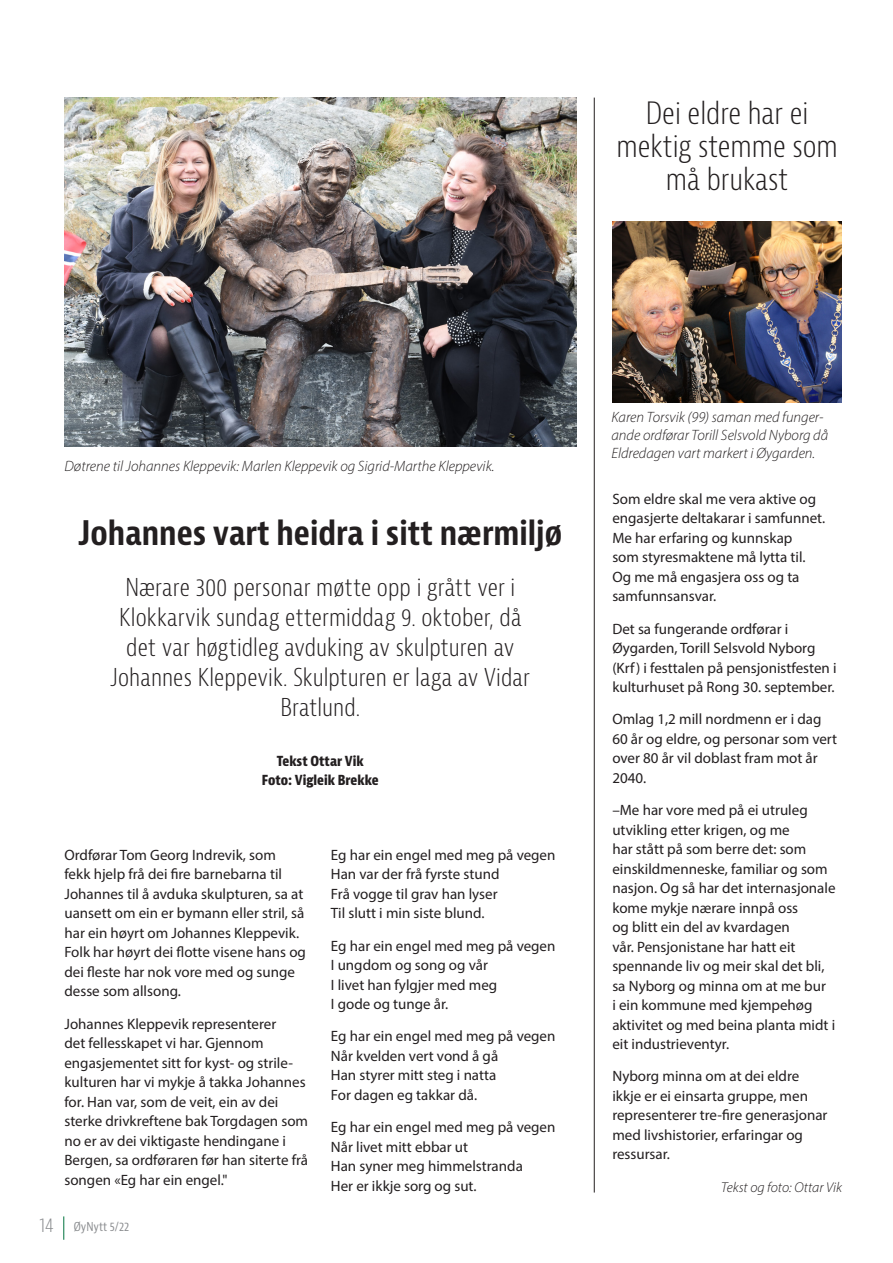
<style>
.page{position:relative;width:893px;height:1263px;background:#fff}
.page>*{position:absolute;margin:0;border:0;box-sizing:border-box;transform-origin:0 0}
.Øynytt_tittel_liten{font:700 condensed 33px "Bernina Sans";color:#231f20}
.Øynytt_tittel_liten-2{font:300 condensed 30px/33px "Bernina Sans";color:#231f20;text-align:center}
.Øynytt_ingress{font:300 condensed 24px/30px "Bernina Sans";letter-spacing:.005em;color:#231f20;text-align:center}
.Øynytt_brødtekst_ute{font:15px/19.5px "Myriad Pro";color:#231f20}
.Øynytt_bildetekst{font:italic 300 15px/18px "Myriad Pro";color:#231f20}
.Signatur{font:italic 300 14.25px "Myriad Pro";color:#231f20}
.Øynytt_Byline__tekst{font:700 condensed 13.5px/19.5px "Bernina Sans";color:#231f20;text-align:center}
.t1{font:condensed 12px "Bernina Sans";color:#8a8c8f}
.s1{font-weight:300;font-size:19.5px}
</style>
<div class="page">
<img style="left:612px;top:221px;width:230px;height:182px">
<img style="left:64px;top:98px;width:512px;height:348px">
<hr style="left:594px;top:98px;width:1px;height:1094px;background:#231f20">
<svg style="left:63px;top:1216px;width:1px;height:24px"></svg>
<p class="Øynytt_tittel_liten-2" style="left:616px;top:97px;width:223px">Dei eldre har ei mektig stemme som må brukast</p>
<p class="Øynytt_bildetekst" style="left:64px;top:457px;width:432px">Døtrene til Johannes Kleppevik: Marlen Kleppevik og Sigrid-Marthe Kleppevik.</p>
<p class="Øynytt_tittel_liten" style="left:78px;top:513px;width:485px">Johannes vart heidra i sitt nærmiljø</p>
<p class="Øynytt_ingress" style="left:111px;top:573px;width:421px">Nærare 300 personar møtte opp i grått ver i Klokkarvik sundag ettermiddag 9. oktober, då det var høgtidleg avduking av skulpturen av Johannes Kleppevik. Skulpturen er laga av Vidar Bratlund.</p>
<p class="Øynytt_Byline__tekst" style="left:262px;top:751px;width:118px">Tekst Ottar Vik<br>Foto: Vigleik Brekke</p>
<p class="Øynytt_brødtekst_ute" style="left:64px;top:845px;width:243px">Ordførar Tom Georg Indrevik, som<br>fekk hjelp frå dei fire barnebarna til Johannes til å avduka skulpturen, sa at uansett om ein er bymann eller stril, så har ein høyrt om Johannes Kleppevik.<br>Folk har høyrt dei flotte visene hans og dei fleste har nok vore med og sunge desse som allsong.</p>
<p class="Øynytt_brødtekst_ute" style="left:64px;top:1014px;width:245px">Johannes Kleppevik representerer<br>det fellesskapet vi har. Gjennom engasjementet sitt for kyst- og strile&shy;kulturen har vi mykje å takka Johannes for. Han var, som de veit, ein av dei sterke drivkreftene bak Torgdagen som no er av dei viktigaste hendingane i Bergen, sa ordføraren før han siterte frå songen «Eg har ein engel."</p>
<p class="t1" style="left:39px;top:1219px;width:91px"><span class="s1">14</span> ØyNytt 5/22</p>
<p class="Øynytt_brødtekst_ute" style="left:331px;top:845px;width:226px">Eg har ein engel med meg på vegen<br>Han var der frå fyrste stund<br>Frå vogge til grav han lyser<br>Til slutt i min siste blund.</p>
<p class="Øynytt_brødtekst_ute" style="left:331px;top:936px;width:226px">Eg har ein engel med meg på vegen<br>I ungdom og song og vår<br>I livet han fylgjer med meg<br>I gode og tunge år.</p>
<p class="Øynytt_brødtekst_ute" style="left:331px;top:1026px;width:226px">Eg har ein engel med meg på vegen<br>Når kvelden vert vond å gå<br>Han styrer mitt steg i natta<br>For dagen eg takkar då.</p>
<p class="Øynytt_brødtekst_ute" style="left:331px;top:1117px;width:226px">Eg har ein engel med meg på vegen<br>Når livet mitt ebbar ut<br>Han syner meg himmelstranda<br>Her er ikkje sorg og sut.</p>
<p class="Øynytt_bildetekst" style="left:611px;top:408px;width:218px">Karen Torsvik (99) saman med funger&shy;ande ordførar Torill Selsvold Nyborg då<br>Eldredagen vart markert i Øygarden.</p>
<p class="Øynytt_brødtekst_ute" style="left:612px;top:489px;width:214px">Som eldre skal me vera aktive og engasjerte deltakarar i samfunnet.<br>Me har erfaring og kunnskap<br>som styresmaktene må lytta til.<br>Og me må engasjera oss og ta samfunnsansvar.</p>
<p class="Øynytt_brødtekst_ute" style="left:612px;top:619px;width:226px">Det sa fungerande ordførar i Øygarden, Torill Selsvold Nyborg (Krf) i festtalen på pensjonistfesten i kulturhuset på Rong 30. september.</p>
<p class="Øynytt_brødtekst_ute" style="left:612px;top:709px;width:226px">Omlag 1,2 mill nordmenn er i dag<br>60 år og eldre, og personar som vert over 80 år vil doblast fram mot år<br>2040.</p>
<p class="Øynytt_brødtekst_ute" style="left:612px;top:800px;width:225px">–Me har vore med på ei utruleg utvikling etter krigen, og me<br>har stått på som berre det: som einskildmenneske, familiar og som nasjon. Og så har det internasjonale kome mykje nærare innpå oss<br>og blitt ein del av kvardagen<br>vår. Pensjonistane har hatt eit spennande liv og meir skal det bli, sa Nyborg og minna om at me bur<br>i ein kommune med kjempehøg aktivitet og med beina planta midt i eit industrieventyr.</p>
<p class="Øynytt_brødtekst_ute" style="left:612px;top:1066px;width:217px">Nyborg minna om at dei eldre ikkje er ei einsarta gruppe, men representerer tre-fire generasjonar med livshistorier, erfaringar og ressursar.</p>
<p class="Signatur" style="left:721px;top:1178px;width:122px">Tekst og foto: Ottar Vik</p>
</div>
